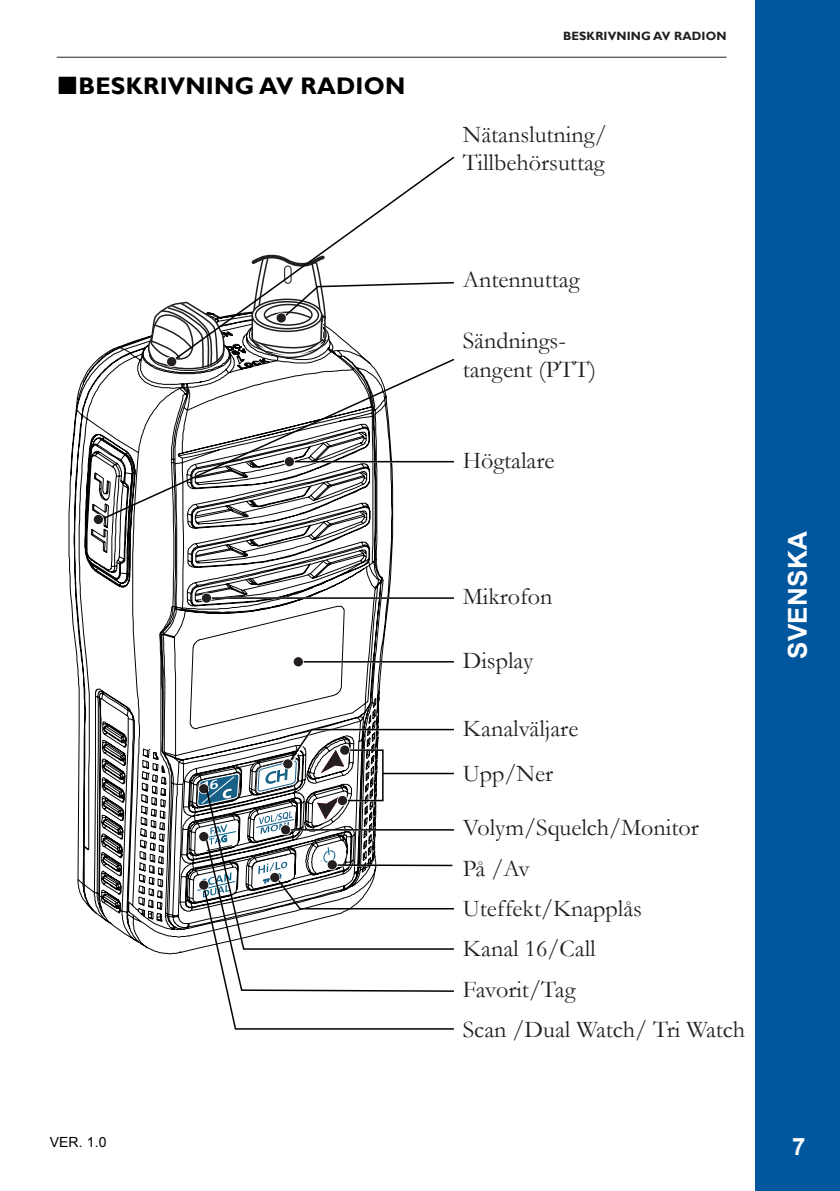
<style>
.page{position:relative;width:840px;height:1191px;background:#fff}
.page>*{position:absolute;margin:0;border:0;box-sizing:border-box;transform-origin:0 0}
.t1{font:700 26px "Arial";letter-spacing:.01em;color:#fff}
.t2{font:24.2px/29px "Garamond";color:#231f20}
.t3{font:700 24px "Gill Sans";letter-spacing:.01em;color:#000}
.t4{font:700 24px "Arial";color:#fff}
.t5{font:14px "Arial";color:#000}
.t6{font:700 12px "Gill Sans";color:#231f20}
</style>
<div class="page">
<div style="left:754px;top:0;width:85px;height:1191px;background:#01579e"></div>
<hr style="left:57px;top:57px;width:669px;height:1px;background:#231f20">
<svg style="left:68px;top:337px;width:325px;height:617px"></svg>
<div style="left:93px;top:516px;width:11px;height:10px;border:1px solid #fff;border-radius:50%"></div>
<svg style="left:98px;top:357px;width:47px;height:165px"></svg>
<svg style="left:196px;top:728px;width:258px;height:302px"></svg>
<hr style="left:382px;top:772px;width:71px;height:2px;background:#030303">
<div style="left:339px;top:744px;width:11px;height:11px;border:2px solid #fff;border-radius:50%"></div>
<div style="left:340px;top:745px;width:9px;height:10px;background:#231f20;border-radius:50%"></div>
<div style="left:337px;top:795px;width:11px;height:11px;border:2px solid #fff;border-radius:50%"></div>
<div style="left:338px;top:796px;width:9px;height:9px;background:#231f20;border-radius:50%"></div>
<div style="left:326px;top:859px;width:11px;height:11px;border:2px solid #fff;border-radius:50%"></div>
<div style="left:327px;top:860px;width:10px;height:9px;background:#231f20;border-radius:50%"></div>
<div style="left:93px;top:514px;width:11px;height:11px;border:2px solid #fff;border-radius:50%"></div>
<div style="left:94px;top:515px;width:9px;height:9px;background:#231f20;border-radius:50%"></div>
<hr style="left:302px;top:661px;width:151px;height:1px;background:#030303">
<svg style="left:249px;top:624px;width:74px;height:284px"></svg>
<svg style="left:145px;top:305px;width:309px;height:319px"></svg>
<svg style="left:170px;top:156px;width:285px;height:207px"></svg>
<div style="left:166px;top:356px;width:11px;height:11px;border:2px solid #fff;border-radius:50%"></div>
<div style="left:167px;top:357px;width:9px;height:9px;background:#231f20;border-radius:50%"></div>
<p class="t3" style="left:78px;top:71px;width:328px">BESKRIVNING AV RADION</p>
<p class="t5" style="left:50px;top:1133px;width:59px">VER. 1.0</p>
<p class="t6" style="left:562px;top:29px;width:17px">BESKRI</p>
<p class="t6" style="left:607px;top:29px;width:18px">VNING</p>
<p class="t6" style="left:653px;top:29px;width:29px">AV RADION</p>
<p class="t2" style="left:462px;top:119px;width:145px">Nätanslutning/<br>Tillbehörsuttag</p>
<p class="t2" style="left:462px;top:264px;width:118px">Antennuttag</p>
<p class="t2" style="left:462px;top:326px;width:135px">Sändnings&shy;tangent (PTT)</p>
<p class="t2" style="left:462px;top:445px;width:93px">Högtalare</p>
<p class="t2" style="left:462px;top:581px;width:91px">Mikrofon</p>
<p class="t2" style="left:462px;top:645px;width:72px">Display</p>
<p class="t2" style="left:462px;top:713px;width:117px">Kanalväljare</p>
<p class="t2" style="left:462px;top:758px;width:92px">Upp/Ner</p>
<p class="t2" style="left:462px;top:812px;width:237px">Volym/Squelch/Monitor</p>
<p class="t2" style="left:462px;top:853px;width:69px">På /Av</p>
<p class="t2" style="left:462px;top:893px;width:181px">Uteffekt/Knapplås</p>
<p class="t2" style="left:462px;top:928px;width:284px;line-height:40.2px">Kanal 16/Call<br>Favorit/Tag<br>Scan /Dual Watch/ Tri Watch</p>
<p class="t1" style="left:780px;top:659px;width:129px;rotate:-90deg">SVENSKA</p>
<p class="t4" style="left:791px;top:1130px;width:15px">7</p>
</div>
